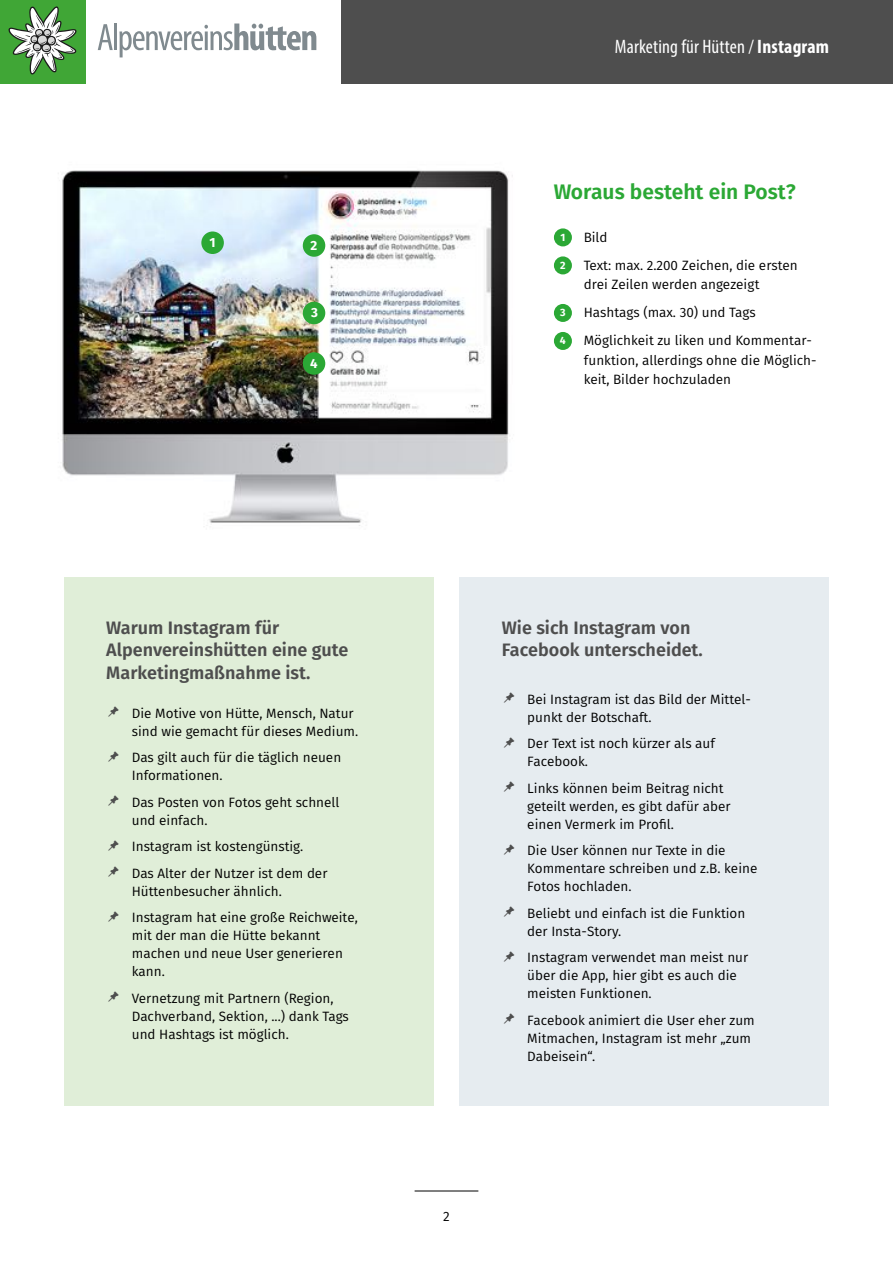
<style>
.page{position:relative;width:893px;height:1263px;background:#fff}
.page>*{position:absolute;margin:0;border:0;box-sizing:border-box;transform-origin:0 0}
.t1{font:600 21px "Fira Sans";color:#2ba835}
.t2{font:condensed 19.5px "Myriad Pro";letter-spacing:.01em;color:#fff}
.t3{font:600 18px/22.5px "Fira Sans";color:#4e4e4e}
.t4{font:13.5px/18px "Fira Sans";color:#000}
.t5{font:700 13.2px "Fira Sans";color:#fff}
.t6{font:700 10.65px "Fira Sans";color:#fff}
.s1{font-weight:700}
</style>
<div class="page">
<hr style="left:415px;top:1191px;width:63px;height:1px;background:#000">
<div style="left:0;top:0;width:893px;height:84px;background:#4e4e4e"></div>
<div style="left:0;top:0;width:340px;height:83px;background:#fff"></div>
<div style="left:0;top:0;width:85px;height:83px;background:#40a636"></div>
<svg style="left:8px;top:6px;width:69px;height:69px"></svg>
<svg style="left:98px;top:24px;width:15px;height:26px"></svg>
<hr style="left:114px;top:24px;width:3px;height:26px;background:#808a8f">
<svg style="left:119px;top:24px;width:197px;height:33px"></svg>
<div style="left:554px;top:228px;width:18px;height:18px;background:#2ba835;border-radius:50%"></div>
<div style="left:554px;top:256px;width:18px;height:18px;background:#2ba835;border-radius:50%"></div>
<div style="left:554px;top:304px;width:18px;height:18px;background:#2ba835;border-radius:50%"></div>
<div style="left:554px;top:332px;width:18px;height:18px;background:#2ba835;border-radius:50%"></div>
<img style="left:58px;top:170px;width:455px;height:356px">
<div style="left:201px;top:231px;width:23px;height:23px;background:#2ba835;border-radius:50%"></div>
<div style="left:303px;top:234px;width:22px;height:23px;background:#2ba835;border-radius:50%"></div>
<div style="left:303px;top:302px;width:22px;height:22px;background:#2ba835;border-radius:50%"></div>
<div style="left:303px;top:352px;width:22px;height:23px;background:#2ba835;border-radius:50%"></div>
<div style="left:64px;top:577px;width:370px;height:529px;background:#e0eed8"></div>
<div style="left:459px;top:577px;width:370px;height:529px;background:#e6ecf0"></div>
<p class="t5" style="left:210px;top:233px;width:8px">1</p>
<p class="t5" style="left:311px;top:236px;width:8px">2</p>
<p class="t5" style="left:311px;top:304px;width:8px">3</p>
<p class="t5" style="left:310px;top:354px;width:9px">4</p>
<h2 class="t2" style="left:615px;top:35px;width:216px">Marketing für Hütten / <span class="s1">Instagram</span></h2>
<h1 class="t1" style="left:554px;top:177px;width:243px">Woraus besteht ein Post?</h1>
<p class="t6" style="left:560px;top:230px;width:6px">1</p>
<p class="t4" style="left:584px;top:229px;width:25px">Bild</p>
<p class="t6" style="left:560px;top:258px;width:7px">2</p>
<p class="t4" style="left:584px;top:256px;width:215px;line-height:19.5px">Text: max. 2.200 Zeichen, die ersten drei Zeilen werden angezeigt</p>
<p class="t6" style="left:560px;top:305px;width:7px">3</p>
<p class="t4" style="left:584px;top:305px;width:173px">Hashtags (max. 30) und Tags</p>
<p class="t6" style="left:560px;top:333px;width:7px">4</p>
<p class="t4" style="left:584px;top:332px;width:234px;line-height:19.5px">Möglichkeit zu liken und Kommentar&shy;funktion, allerdings ohne die Möglich&shy;keit, Bilder hochzuladen</p>
<h3 class="t3" style="left:106px;top:617px;width:244px">Warum Instagram für<br>Alpenvereinshütten eine gute<br>Marketingmaßnahme ist.</h3>
<p class="t4" style="left:132px;top:705px;width:228px">Die Motive von Hütte, Mensch, Natur sind wie gemacht für dieses Medium.</p>
<p class="t4" style="left:132px;top:749px;width:211px">Das gilt auch für die täglich neuen<br>Informationen.</p>
<p class="t4" style="left:132px;top:794px;width:209px">Das Posten von Fotos geht schnell und einfach.</p>
<p class="t4" style="left:132px;top:834px;width:197px;line-height:26.5px">Instagram ist kostengünstig.<br>Das Alter der Nutzer ist dem der</p>
<p class="t4" style="left:132px;top:878px;width:228px;line-height:26.5px">Hüttenbesucher ähnlich.<br>Instagram hat eine große Reichweite,</p>
<p class="t4" style="left:132px;top:927px;width:213px">mit der man die Hütte bekannt machen und neue User generieren kann.</p>
<p class="t4" style="left:132px;top:990px;width:219px">Vernetzung mit Partnern (Region,<br>Dachverband, Sektion, ...) dank Tags und Hashtags ist möglich.</p>
<h3 class="t3" style="left:502px;top:617px;width:203px">Wie sich Instagram von<br>Facebook unterscheidet.</h3>
<p class="t4" style="left:527px;top:691px;width:225px">Bei Instagram ist das Bild der Mittel&shy;punkt der Botschaft.</p>
<p class="t4" style="left:527px;top:735px;width:189px">Der Text ist noch kürzer als auf<br>Facebook.</p>
<p class="t4" style="left:527px;top:780px;width:205px">Links können beim Beitrag nicht geteilt werden, es gibt dafür aber einen Vermerk im Profil.</p>
<p class="t4" style="left:527px;top:842px;width:232px">Die User können nur Texte in die<br>Kommentare schreiben und z.B. keine<br>Fotos hochladen.</p>
<p class="t4" style="left:527px;top:905px;width:219px">Beliebt und einfach ist die Funktion der Insta-Story.</p>
<p class="t4" style="left:527px;top:949px;width:222px">Instagram verwendet man meist nur über die App, hier gibt es auch die meisten Funktionen.</p>
<p class="t4" style="left:527px;top:1012px;width:229px">Facebook animiert die User eher zum<br>Mitmachen, Instagram ist mehr „zum<br>Dabeisein“.</p>
<p class="t4" style="left:443px;top:1208px;width:8px">2</p>
</div>
